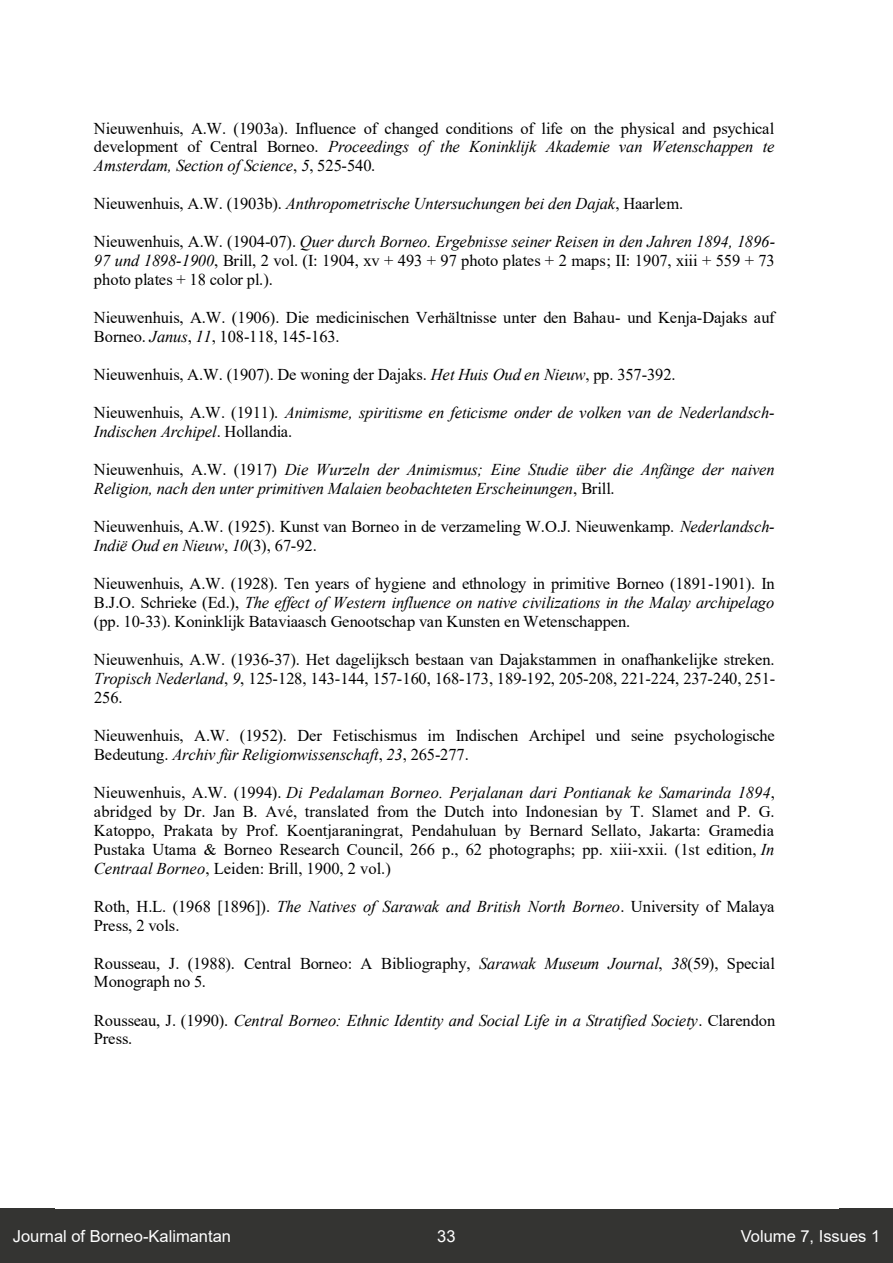
<style>
.page{position:relative;width:893px;height:1263px;background:#fff}
.page>*{position:absolute;margin:0;border:0;box-sizing:border-box;transform-origin:0 0}
.t1{font:16.5px/18.9px "Times New Roman";letter-spacing:-.005em;color:#000;text-align:justify}
.t2{font:italic 16.5px/18.8px "Times New Roman";letter-spacing:-.005em;color:#000}
.t3{font:16.5px "Arial";color:#fff}
.s1{font-style:italic}
.s2{font-style:normal}
</style>
<div class="page">
<div style="left:0;top:1209px;width:893px;height:54px;background:#343432"></div>
<p class="t1" style="left:94px;top:118px;width:682px">Nieuwenhuis, A.W. (1903a). Influence of changed conditions of life on the physical and psychical development of Central Borneo. <span class="s1">Proceedings of the Koninklijk Akademie van Wetenschappen te Amsterdam, Section of Science</span>, <span class="s1">5</span>, 525-540.</p>
<p class="t2" style="left:94px;top:194px;width:591px"><span class="s2">Nieuwenhuis, A.W. (1903b).</span> Anthropometrische Untersuchungen bei den Dajak<span class="s2">, Haarlem.</span></p>
<p class="t1" style="left:94px;top:232px;width:683px">Nieuwenhuis, A.W. (1904-07). <span class="s1">Quer durch Borneo. Ergebnisse seiner Reisen in den Jahren 1894, 1896- 97 und 1898-1900</span>, Brill, 2 vol. (I: 1904, xv + 493 + 97 photo plates + 2 maps; II: 1907, xiii + 559 + 73 photo plates + 18 color pl.).</p>
<p class="t1" style="left:94px;top:308px;width:682px">Nieuwenhuis, A.W. (1906). Die medicinischen Verhältnisse unter den Bahau- und Kenja-Dajaks auf<br>Borneo. <span class="s1">Janus</span>, <span class="s1">11</span>, 108-118, 145-163.</p>
<p class="t1" style="left:94px;top:364px;width:583px">Nieuwenhuis, A.W. (1907). De woning der Dajaks. <span class="s1">Het Huis Oud en Nieuw</span>, pp. 357-392.</p>
<p class="t2" style="left:94px;top:403px;width:682px"><span class="s2">Nieuwenhuis, A.W. (1911).</span> Animisme, spiritisme en feticisme onder de volken van de Nederlandsch-<br>Indischen Archipel<span class="s2">. Hollandia.</span></p>
<p class="t2" style="left:94px;top:459px;width:682px"><span class="s2">Nieuwenhuis, A.W. (1917)</span> Die Wurzeln der Animismus; Eine Studie über die Anfänge der naiven<br>Religion, nach den unter primitiven Malaien beobachteten Erscheinungen<span class="s2">, Brill.</span></p>
<p class="t1" style="left:94px;top:516px;width:682px">Nieuwenhuis, A.W. (1925). Kunst van Borneo in de verzameling W.O.J. Nieuwenkamp. <span class="s1">Nederlandsch-<br>Indië Oud en Nieuw</span>, <span class="s1">10</span>(3), 67-92.</p>
<p class="t1" style="left:94px;top:573px;width:682px">Nieuwenhuis, A.W. (1928). Ten years of hygiene and ethnology in primitive Borneo (1891-1901). In B.J.O. Schrieke (Ed.), <span class="s1">The effect of Western influence on native civilizations in the Malay archipelago </span>(pp. 10-33). Koninklijk Bataviaasch Genootschap van Kunsten en Wetenschappen.</p>
<p class="t1" style="left:94px;top:649px;width:683px">Nieuwenhuis, A.W. (1936-37). Het dagelijksch bestaan van Dajakstammen in onafhankelijke streken.<br><span class="s1">Tropisch Nederland</span>, <span class="s1">9</span>, 125-128, 143-144, 157-160, 168-173, 189-192, 205-208, 221-224, 237-240, 251- 256.</p>
<p class="t1" style="left:94px;top:725px;width:682px">Nieuwenhuis, A.W. (1952). Der Fetischismus im Indischen Archipel und seine psychologische<br>Bedeutung. <span class="s1">Archiv für Religionwissenschaft</span>, <span class="s1">23</span>, 265-277.</p>
<p class="t1" style="left:94px;top:782px;width:682px">Nieuwenhuis, A.W. (1994). <span class="s1">Di Pedalaman Borneo. Perjalanan dari Pontianak ke Samarinda 1894</span>, abridged by Dr. Jan B. Avé, translated from the Dutch into Indonesian by T. Slamet and P. G.<br>Katoppo, Prakata by Prof. Koentjaraningrat, Pendahuluan by Bernard Sellato, Jakarta: Gramedia Pustaka Utama &amp; Borneo Research Council, 266 p., 62 photographs; pp. xiii-xxii. (1st edition, <span class="s1">In Centraal Borneo</span>, Leiden: Brill, 1900, 2 vol.)</p>
<p class="t1" style="left:94px;top:896px;width:682px">Roth, H.L. (1968 [1896]). <span class="s1">The Natives of Sarawak and British North Borneo</span>. University of Malaya<br>Press, 2 vols.</p>
<p class="t1" style="left:94px;top:953px;width:682px">Rousseau, J. (1988). Central Borneo: A Bibliography, <span class="s1">Sarawak Museum Journal</span>, <span class="s1">38</span>(59), Special<br>Monograph no 5.</p>
<p class="t2" style="left:94px;top:1010px;width:683px"><span class="s2">Rousseau, J. (1990).</span> Central Borneo: Ethnic Identity and Social Life in a Stratified Society<span class="s2">. Clarendon<br>Press.</span></p>
<p class="t3" style="left:13px;top:1224px;width:220px">Journal of Borneo-Kalimantan</p>
<p class="t3" style="left:437px;top:1224px;width:20px">33</p>
<p class="t3" style="left:741px;top:1224px;width:141px">Volume 7, Issues 1</p>
</div>
